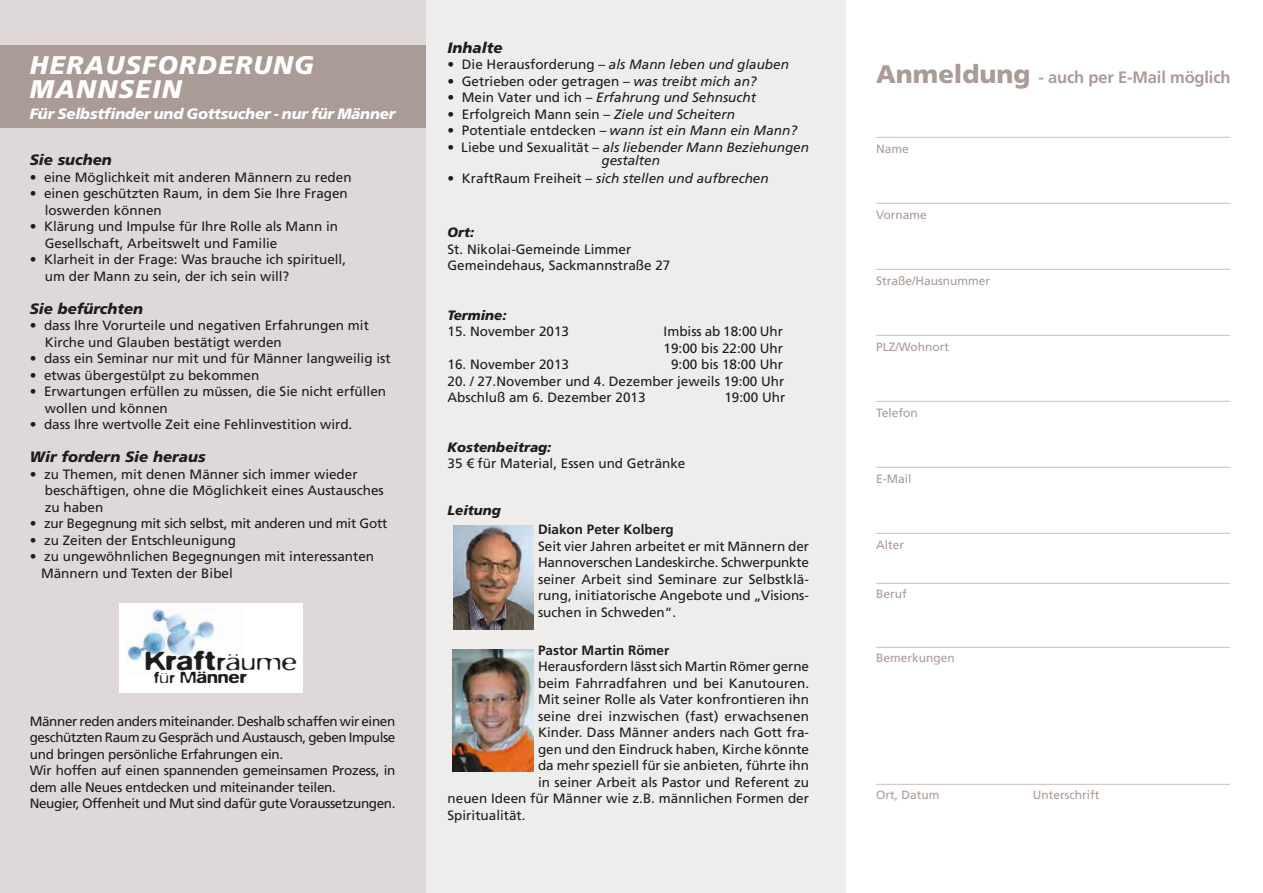
<style>
.page{position:relative;width:1263px;height:893px;background:#fff}
.page>*{position:absolute;margin:0;border:0;box-sizing:border-box;transform-origin:0 0}
.t1{font:500 27px "Blur";color:#1d1d1b;scale:1.2 1}
.t2{font:italic 900 25.5px/24px "Frutiger LT Com";letter-spacing:.05em;color:#fff}
.t3{font:500 17.25px "Blur";color:#1d1d1b;scale:1.2 1}
.t4{font:700 16.5px "Frutiger LT Com";letter-spacing:-.01em;color:#ab9b96}
.t5{font:italic 900 15px "Frutiger LT Com";color:#1d1d1b}
.t6{font:italic 900 15px "Frutiger LT Com";letter-spacing:-.01em;color:#fff}
.t7{font:13.5px/16.5px "Frutiger LT Com";color:#1d1d1b}
.t8{font:13.5px/16.5px "Frutiger LT Com";letter-spacing:-.025em;color:#1d1d1b}
.t9{font:italic 13.5px/13.5px "Frutiger LT Com";color:#1d1d1b;text-align:center}
.t10{font:13.5px "Frutiger LT Com";letter-spacing:-.02em;color:#1d1d1b}
.t11{font:700 13.5px "Frutiger LT Com";color:#1d1d1b}
.t12{font:italic 900 13.5px "Frutiger LT Com";color:#1d1d1b}
.t13{font:12px/16.5px "Frutiger LT Com";color:#ab9b96}
.s1{font-weight:300}
.s2{font-style:normal}
.s3{font-style:italic}
.s4{font-weight:900;font-size:25.5px}
</style>
<div class="page">
<div style="left:425px;top:0;width:421px;height:893px;background:#efecec"></div>
<div style="left:0;top:0;width:425px;height:893px;background:#ded8d8"></div>
<img style="left:454px;top:526px;width:80px;height:103px">
<div style="left:0;top:45px;width:425px;height:83px;background:#ab9b96"></div>
<img style="left:453px;top:649px;width:81px;height:123px">
<div style="left:119px;top:603px;width:184px;height:89px;background:#fff"></div>
<img style="left:126px;top:608px;width:89px;height:53px">
<h2 class="t2" style="left:30px;top:54px;width:286px">HERAUSFORDERUNG<br>MANNSEIN</h2>
<p class="t6" style="left:30px;top:105px;width:367px">Für Selbstfinder und Gottsucher - nur für Männer</p>
<p class="t5" style="left:30px;top:151px;width:84px">Sie suchen</p>
<p class="t7" style="left:30px;top:169px;width:323px">• eine Möglichkeit mit anderen Männern zu reden</p>
<p class="t7" style="left:45px;top:185px;width:305px;text-indent:-15px">• einen geschützten Raum, in dem Sie Ihre Fragen loswerden können</p>
<p class="t7" style="left:45px;top:218px;width:295px;text-indent:-15px">• Klärung und Impulse für Ihre Rolle als Mann in<br>Gesellschaft, Arbeitswelt und Familie</p>
<p class="t7" style="left:45px;top:251px;width:303px;text-indent:-15px">• Klarheit in der Frage: Was brauche ich spirituell, um der Mann zu sein, der ich sein will?</p>
<p class="t5" style="left:30px;top:300px;width:115px">Sie befürchten</p>
<p class="t7" style="left:45px;top:317px;width:326px;text-indent:-15px">• dass Ihre Vorurteile und negativen Erfahrungen mit<br>Kirche und Glauben bestätigt werden</p>
<p class="t7" style="left:30px;top:350px;width:362px">• dass ein Seminar nur mit und für Männer langweilig ist</p>
<p class="t7" style="left:30px;top:367px;width:231px">• etwas übergestülpt zu bekommen</p>
<p class="t7" style="left:45px;top:383px;width:343px;text-indent:-15px">• Erwartungen erfüllen zu müssen, die Sie nicht erfüllen wollen und können</p>
<p class="t7" style="left:30px;top:416px;width:324px">• dass Ihre wertvolle Zeit eine Fehlinvestition wird.</p>
<p class="t5" style="left:30px;top:448px;width:177px">Wir fordern Sie heraus</p>
<p class="t7" style="left:45px;top:466px;width:341px;text-indent:-15px">• zu Themen, mit denen Männer sich immer wieder beschäftigen, ohne die Möglichkeit eines Austausches zu haben</p>
<p class="t10" style="left:30px;top:516px;width:359px">• zur Begegnung mit sich selbst, mit anderen und mit Gott</p>
<p class="t7" style="left:30px;top:532px;width:208px">• zu Zeiten der Entschleunigung</p>
<p class="t7" style="left:41px;top:548px;width:335px;text-indent:-11px">• zu ungewöhnlichen Begegnungen mit interessanten<br>Männern und Texten der Bibel</p>
<h1 class="t1" style="left:145px;top:645px;width:128px">Kraft<span class="s1">räume</span></h1>
<p class="t3" style="left:153px;top:667px;width:80px"><span class="s1">für</span> Männer</p>
<p class="t8" style="left:30px;top:713px;width:367px">Männer reden anders miteinander. Deshalb schaffen wir einen geschützten Raum zu Gespräch und Austausch, geben Impulse und bringen persönliche Erfahrungen ein.<br>Wir hoffen auf einen spannenden gemeinsamen Prozess, in dem alle Neues entdecken und miteinander teilen.<br>Neugier, Offenheit und Mut sind dafür gute Voraussetzungen.</p>
<p class="t5" style="left:448px;top:38px;width:56px">Inhalte</p>
<p class="t9" style="left:448px;top:58px;width:343px"><span class="s2">• Die Herausforderung –</span> als Mann leben und glauben</p>
<p class="t7" style="left:448px;top:73px;width:311px">• Getrieben oder getragen – <span class="s3">was treibt mich an?</span></p>
<p class="t9" style="left:448px;top:91px;width:310px"><span class="s2">• Mein Vater und ich –</span> Erfahrung und Sehnsucht</p>
<p class="t7" style="left:448px;top:106px;width:289px">• Erfolgreich Mann sein – <span class="s3">Ziele und Scheitern</span></p>
<p class="t9" style="left:448px;top:124px;width:351px"><span class="s2">• Potentiale entdecken –</span> wann ist ein Mann ein Mann?</p>
<p class="t9" style="left:448px;top:140px;width:363px"><span class="s2">• Liebe und Sexualität –</span> als liebender Mann Beziehungen gestalten</p>
<p class="t9" style="left:448px;top:172px;width:323px"><span class="s2">• KraftRaum Freiheit –</span> sich stellen und aufbrechen</p>
<p class="t12" style="left:448px;top:224px;width:28px">Ort:</p>
<p class="t7" style="left:448px;top:241px;width:224px">St. Nikolai-Gemeinde Limmer<br>Gemeindehaus, Sackmannstraße 27</p>
<p class="t12" style="left:448px;top:307px;width:61px">Termine:</p>
<p class="t7" style="left:448px;top:323px;width:123px">15. November 2013</p>
<p class="t7" style="left:664px;top:323px;width:121px">Imbiss ab 18:00 Uhr<br>19:00 bis 22:00 Uhr</p>
<p class="t7" style="left:448px;top:356px;width:123px">16. November 2013</p>
<p class="t7" style="left:671px;top:356px;width:113px">9:00 bis 18:00 Uhr</p>
<p class="t7" style="left:448px;top:373px;width:338px">20. / 27.November und 4. Dezember jeweils 19:00 Uhr<br>Abschluß am 6. Dezember 2013</p>
<p class="t7" style="left:724px;top:389px;width:62px">19:00 Uhr</p>
<p class="t12" style="left:448px;top:439px;width:105px">Kostenbeitrag:</p>
<p class="t7" style="left:448px;top:455px;width:239px">35 € für Material, Essen und Getränke</p>
<p class="t12" style="left:448px;top:502px;width:55px">Leitung</p>
<p class="t11" style="left:538px;top:521px;width:137px">Diakon Peter Kolberg</p>
<p class="t7" style="left:538px;top:538px;width:273px;text-align:justify">Seit vier Jahren arbeitet er mit Männern der Hannoverschen Landeskirche. Schwerpunkte seiner Arbeit sind Seminare zur Selbstklä&shy;rung, initiatorische Angebote und „Visions&shy;suchen in Schweden“.</p>
<p class="t11" style="left:538px;top:642px;width:133px">Pastor Martin Römer</p>
<p class="t7" style="left:538px;top:658px;width:272px">Herausfordern lässt sich Martin Römer gerne</p>
<p class="t7" style="left:538px;top:675px;width:273px">beim Fahrradfahren und bei Kanutouren.</p>
<p class="t7" style="left:538px;top:691px;width:272px">Mit seiner Rolle als Vater konfrontieren ihn</p>
<p class="t7" style="left:538px;top:708px;width:272px">seine drei inzwischen (fast) erwachsenen</p>
<p class="t7" style="left:538px;top:724px;width:272px">Kinder. Dass Männer anders nach Gott fra-</p>
<p class="t7" style="left:538px;top:741px;width:273px">gen und den Eindruck haben, Kirche könnte</p>
<p class="t7" style="left:538px;top:757px;width:272px">da mehr speziell für sie anbieten, führte ihn</p>
<p class="t7" style="left:538px;top:774px;width:272px">in seiner Arbeit als Pastor und Referent zu</p>
<p class="t7" style="left:448px;top:790px;width:363px">neuen Ideen für Männer wie z.B. männlichen Formen der</p>
<p class="t7" style="left:448px;top:807px;width:80px">Spiritualität.</p>
<p class="t4" style="left:876px;top:67px;width:356px"><span class="s4">Anmeldung</span> - auch per E-Mail möglich</p>
<p class="t13" style="left:876px;top:124px;width:355px">___________________________________________________________<br>Name</p>
<p class="t13" style="left:876px;top:190px;width:355px">___________________________________________________________<br>Vorname</p>
<p class="t13" style="left:876px;top:256px;width:355px">___________________________________________________________<br>Straße/Hausnummer</p>
<p class="t13" style="left:876px;top:322px;width:355px">___________________________________________________________<br>PLZ/Wohnort</p>
<p class="t13" style="left:876px;top:388px;width:355px">___________________________________________________________<br>Telefon</p>
<p class="t13" style="left:876px;top:454px;width:355px">___________________________________________________________<br>E-Mail</p>
<p class="t13" style="left:876px;top:520px;width:355px">___________________________________________________________<br>Alter</p>
<p class="t13" style="left:876px;top:569px;width:355px">___________________________________________________________<br>Beruf</p>
<p class="t13" style="left:876px;top:650px;width:80px">Bemerkungen</p>
<p class="t13" style="left:876px;top:770px;width:355px">___________________________________________________________<br>Ort, Datum</p>
<p class="t13" style="left:1033px;top:787px;width:68px">Unterschrift</p>
</div>
